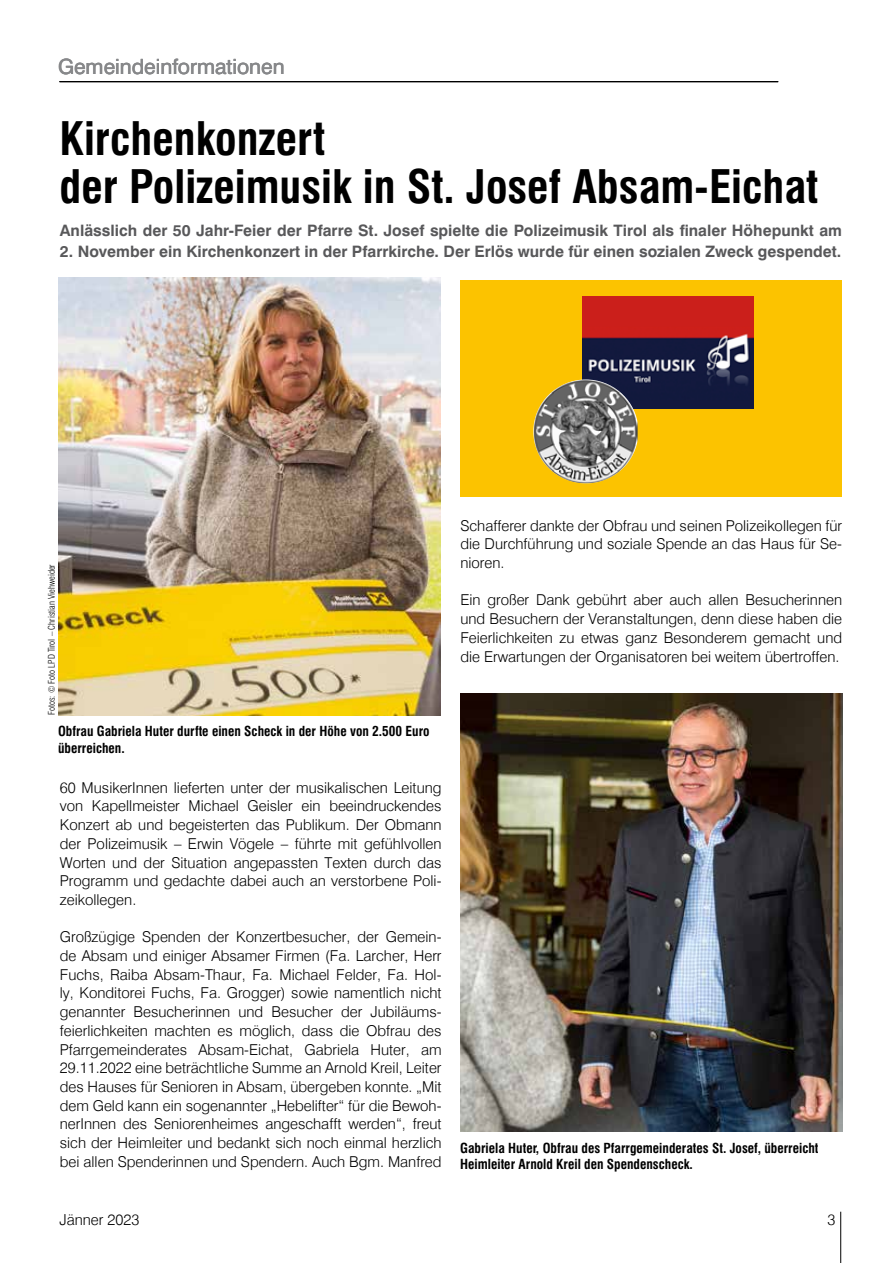
<style>
.page{position:relative;width:893px;height:1263px;background:#fff}
.page>*{position:absolute;margin:0;border:0;box-sizing:border-box;transform-origin:0 0}
.t1{font:700 condensed 45px/48px "Swiss 721 BT";color:#000}
.t2{font:21px "Swiss 721 BT";color:#87888a}
.t3{font:700 15.75px "Swiss 721 BT";color:#58585a}
.t4{font:300 15px/18.8px "Swiss 721 BT";color:#000;text-align:justify}
.t5{font:700 condensed 13.5px/16.2px "Swiss 721 BT";color:#000}
.t6{font:300 condensed 9px "Swiss 721 BT";color:#000}
</style>
<div class="page">
<hr style="left:840px;top:1212px;width:1px;height:51px;background:#000">
<hr style="left:60px;top:81px;width:718px;height:1px;background:#000">
<img style="left:460px;top:694px;width:382px;height:438px">
<img style="left:58px;top:277px;width:382px;height:438px">
<div style="left:460px;top:280px;width:382px;height:216px;background:#fcc300"></div>
<img style="left:582px;top:296px;width:172px;height:112px">
<img style="left:533px;top:379px;width:105px;height:104px">
<h2 class="t2" style="left:58px;top:53px;width:228px">Gemeindeinformationen</h2>
<h1 class="t1" style="left:60px;top:115px;width:760px">Kirchenkonzert<br>der Polizeimusik in St. Josef Absam-Eichat</h1>
<p class="t3" style="left:60px;top:220px;width:784px">Anlässlich der 50 Jahr-Feier der Pfarre St. Josef spielte die Polizeimusik Tirol als finaler Höhepunkt am</p>
<p class="t3" style="left:60px;top:241px;width:783px">2. November ein Kirchenkonzert in der Pfarrkirche. Der Erlös wurde für einen sozialen Zweck gespendet.</p>
<p class="t6" style="left:46px;top:715px;width:153px;rotate:-90deg">Fotos: © Foto LPD Tirol – Christian Viehweider</p>
<p class="t5" style="left:58px;top:723px;width:373px">Obfrau Gabriela Huter durfte einen Scheck in der Höhe von 2.500 Euro überreichen.</p>
<p class="t4" style="left:60px;top:778px;width:383px">60 MusikerInnen lieferten unter der musikalischen Leitung von Kapellmeister Michael Geisler ein beeindruckendes Konzert ab und begeisterten das Publikum. Der Obmann der Polizeimusik – Erwin Vögele – führte mit gefühlvollen Worten und der Situation angepassten Texten durch das Programm und gedachte dabei auch an verstorbene Poli&shy;zeikollegen.</p>
<p class="t4" style="left:60px;top:927px;width:383px">Großzügige Spenden der Konzertbesucher, der Gemein&shy;de Absam und einiger Absamer Firmen (Fa. Larcher, Herr Fuchs, Raiba Absam-Thaur, Fa. Michael Felder, Fa. Hol&shy;ly, Konditorei Fuchs, Fa. Grogger) sowie namentlich nicht genannter Besucherinnen und Besucher der Jubiläums&shy;feierlichkeiten machten es möglich, dass die Obfrau des Pfarrgemeinderates Absam-Eichat, Gabriela Huter, am 29.11.2022 eine beträchtliche Summe an Arnold Kreil, Leiter des Hauses für Senioren in Absam, übergeben konnte. „Mit dem Geld kann ein sogenannter „Hebelifter“ für die Bewoh&shy;nerInnen des Seniorenheimes angeschafft werden“, freut sich der Heimleiter und bedankt sich noch einmal herzlich bei allen Spenderinnen und Spendern. Auch Bgm. Manfred</p>
<p class="t4" style="left:460px;top:516px;width:383px">Schafferer dankte der Obfrau und seinen Polizeikollegen für die Durchführung und soziale Spende an das Haus für Se&shy;nioren.</p>
<p class="t4" style="left:460px;top:591px;width:383px">Ein großer Dank gebührt aber auch allen Besucherinnen und Besuchern der Veranstaltungen, denn diese haben die Feierlichkeiten zu etwas ganz Besonderem gemacht und die Erwartungen der Organisatoren bei weitem übertroffen.</p>
<p class="t5" style="left:460px;top:1140px;width:360px">Gabriela Huter, Obfrau des Pfarrgemeinderates St. Josef, überreicht<br>Heimleiter Arnold Kreil den Spendenscheck.</p>
<p class="t4" style="left:60px;top:1210px;width:81px">Jänner 2023</p>
<p class="t4" style="left:828px;top:1210px;width:9px">3</p>
</div>
